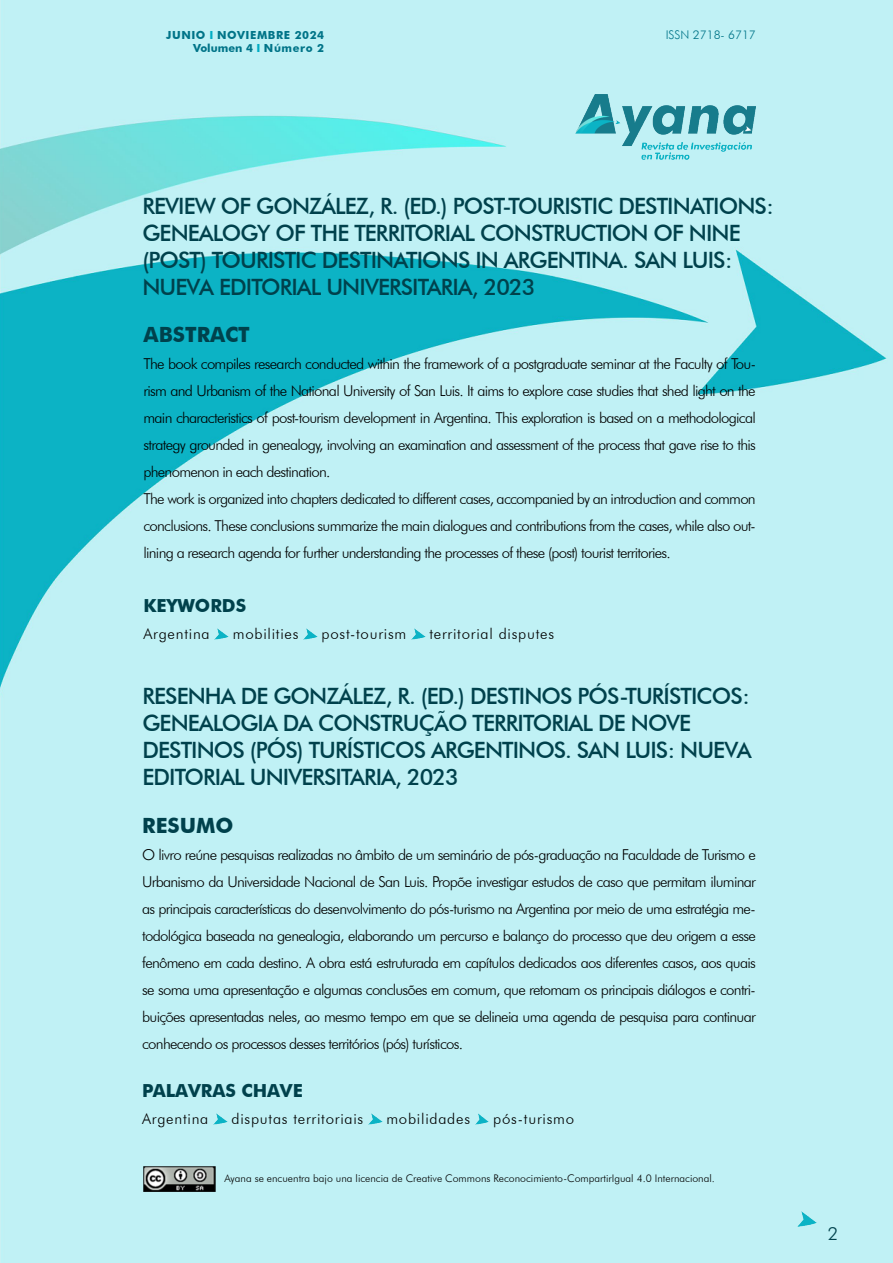
<style>
.page{position:relative;width:893px;height:1263px;background:#fff}
.page>*{position:absolute;margin:0;border:0;box-sizing:border-box;transform-origin:0 0}
.t1{font:500 22.5px/27px "Futura BT";letter-spacing:-.04em;color:#00414c}
.t2{font:700 21px "Futura BT";color:#00414c}
.t3{font:700 18px "Futura BT";color:#00414c}
.t4{font:300 18px "Futura BT";color:#00414c}
.t5{font:300 15px/27px "Futura BT";letter-spacing:-.05em;color:#000;text-align:justify}
.t6{font:300 15px "Futura BT";letter-spacing:.05em;color:#000}
.t7{font:300 12px "Futura BT";color:#007488}
.t8{font:700 11.1px/13.4px "Futura BT";letter-spacing:.05em;color:#007488;text-align:right}
.t9{font:300 10.5px "Futura BT";color:#000}
.s1{color:#00adc4}
</style>
<div class="page">
<img style="left:0;top:0;width:893px;height:1263px">
<img style="left:213px;top:1113px;width:14px;height:11px">
<img style="left:368px;top:1113px;width:14px;height:11px">
<img style="left:475px;top:1113px;width:14px;height:11px">
<svg style="left:215px;top:628px;width:13px;height:11px"></svg>
<svg style="left:304px;top:628px;width:13px;height:11px"></svg>
<img style="left:411px;top:628px;width:14px;height:11px">
<p class="t8" style="left:166px;top:28px;width:160px">JUNIO <span class="s1">I</span> NOVIEMBRE 2024<br>Volumen 4 <span class="s1">I</span> Número 2</p>
<p class="t7" style="left:662px;top:28px;width:29px">ISSN:</p>
<p class="t7" style="left:666px;top:28px;width:92px">ISSN 2718- 6717</p>
<h1 class="t1" style="left:142px;top:192px;width:633px">REVIEW OF GONZÁLEZ, R. (ED.) POST-TOURISTIC DESTINATIONS:<br>GENEALOGY OF THE TERRITORIAL CONSTRUCTION OF NINE (POST) TOURISTIC DESTINATIONS IN ARGENTINA. SAN LUIS:<br>NUEVA EDITORIAL UNIVERSITARIA, 2023</h1>
<h2 class="t2" style="left:144px;top:322px;width:108px">ABSTRACT</h2>
<p class="t5" style="left:144px;top:350px;width:614px;text-align:left">The book compiles research conducted within the framework of a postgraduate seminar at the Faculty of Tou&shy;rism and Urbanism of the National University of San Luis. It aims to explore case studies that shed light on the main characteristics of post-tourism development in Argentina. This exploration is based on a methodological strategy grounded in genealogy, involving an examination and assessment of the process that gave rise to this phenomenon in each destination.<br>The work is organized into chapters dedicated to different cases, accompanied by an introduction and common conclusions. These conclusions summarize the main dialogues and contributions from the cases, while also out&shy;lining a research agenda for further understanding the processes of these (post) tourist territories.</p>
<p class="t3" style="left:144px;top:595px;width:104px">KEYWORDS</p>
<p class="t6" style="left:144px;top:625px;width:68px">Argentina</p>
<p class="t6" style="left:233px;top:625px;width:67px">mobilities</p>
<p class="t6" style="left:322px;top:625px;width:86px">post-tourism</p>
<p class="t6" style="left:429px;top:625px;width:126px">territorial disputes</p>
<h1 class="t1" style="left:142px;top:682px;width:611px">RESENHA DE GONZÁLEZ, R. (ED.) DESTINOS PÓS-TURÍSTICOS:<br>GENEALOGIA DA CONSTRUÇÃO TERRITORIAL DE NOVE DESTINOS (PÓS) TURÍSTICOS ARGENTINOS. SAN LUIS: NUEVA EDITORIAL UNIVERSITARIA, 2023</h1>
<h2 class="t2" style="left:142px;top:812px;width:93px">RESUMO</h2>
<p class="t5" style="left:142px;top:841px;width:615px">O livro reúne pesquisas realizadas no âmbito de um seminário de pós-graduação na Faculdade de Turismo e Urbanismo da Universidade Nacional de San Luis. Propõe investigar estudos de caso que permitam iluminar as principais características do desenvolvimento do pós-turismo na Argentina por meio de uma estratégia me&shy;todológica baseada na genealogia, elaborando um percurso e balanço do processo que deu origem a esse fenômeno em cada destino. A obra está estruturada em capítulos dedicados aos diferentes casos, aos quais se soma uma apresentação e algumas conclusões em comum, que retomam os principais diálogos e contri&shy;buições apresentadas neles, ao mesmo tempo em que se delineia uma agenda de pesquisa para continuar conhecendo os processos desses territórios (pós) turísticos.</p>
<p class="t3" style="left:142px;top:1080px;width:162px">PALAVRAS CHAVE</p>
<p class="t6" style="left:142px;top:1110px;width:68px">Argentina</p>
<p class="t6" style="left:231px;top:1110px;width:133px">disputas territoriais</p>
<p class="t6" style="left:386px;top:1110px;width:85px">mobilidades</p>
<p class="t6" style="left:493px;top:1110px;width:82px">pós-turismo</p>
<p class="t9" style="left:224px;top:1171px;width:492px">Ayana se encuentra bajo una licencia de Creative Commons Reconocimiento-CompartirIgual 4.0 Internacional.</p>
<p class="t4" style="left:828px;top:1222px;width:12px">2</p>
</div>
